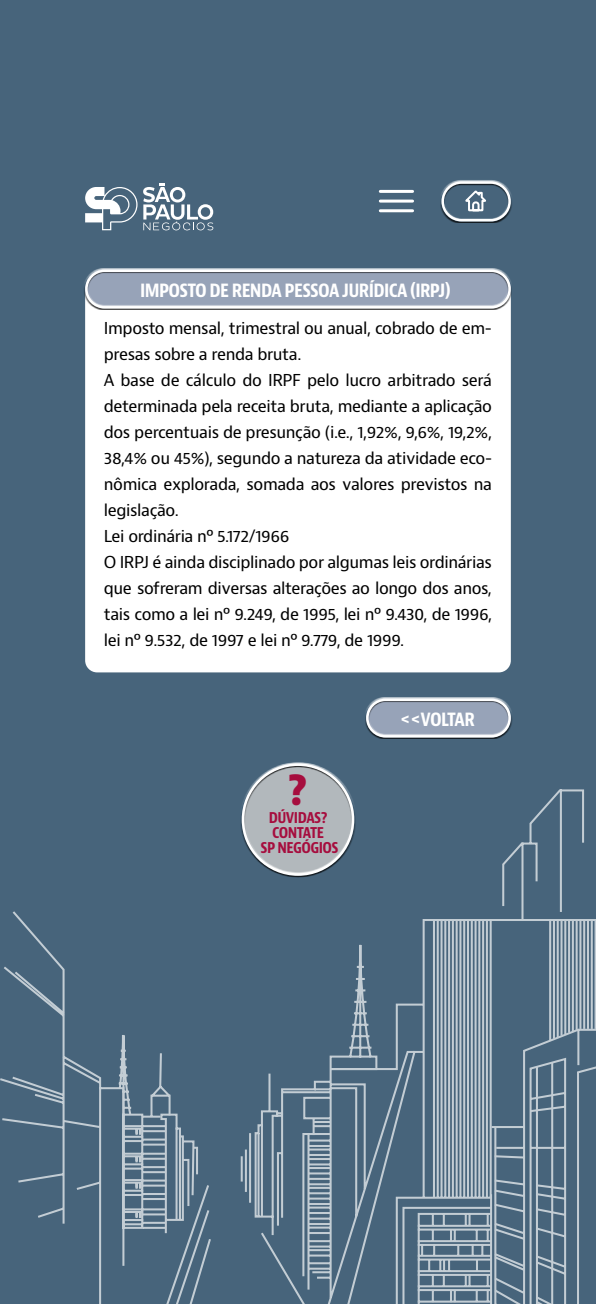
<style>
.page{position:relative;width:596px;height:1304px;background:#fff}
.page>*{position:absolute;margin:0;border:0;box-sizing:border-box;transform-origin:0 0}
.t1{font:700 condensed 44.4px "Bernina Sans";color:#a60d3e}
.t2{font:700 condensed 19.4px "Bernina Sans";letter-spacing:-.035em;color:#fff}
.t3{font:16px/26px "Bernino Sans";letter-spacing:-.025em;color:#000}
.t4{font:700 condensed 15.9px/15.2px "Bernina Sans";letter-spacing:-.035em;color:#a60d3e;text-align:center}
</style>
<div class="page">
<div style="left:0;top:0;width:595px;height:1304px;background:#47647b"></div>
<svg style="left:0;top:789px;width:595px;height:515px"></svg>
<svg style="left:143px;top:183px;width:70px;height:47px"></svg>
<svg style="left:85px;top:187px;width:52px;height:43px"></svg>
<div style="left:240px;top:762px;width:115px;height:113px;background:#fff;opacity:.75"></div>
<div style="left:240px;top:765px;width:115px;height:113px;background:#000;opacity:.75"></div>
<div style="left:241px;top:763px;width:113px;height:113px;border:3px solid #fff;border-radius:50%"></div>
<div style="left:85px;top:282px;width:425px;height:390px;background:#fff;border-radius:12px"></div>
<div style="left:364px;top:697px;width:148px;height:39px;background:#fff;opacity:.75"></div>
<div style="left:364px;top:700px;width:148px;height:39px;background:#000;opacity:.75"></div>
<div style="left:366px;top:699px;width:144px;height:39px;border:2px solid #fff;border-radius:18px"></div>
<div style="left:84px;top:268px;width:428px;height:39px;background:#fff;opacity:.75"></div>
<div style="left:84px;top:271px;width:428px;height:39px;background:#000;opacity:.75"></div>
<div style="left:85px;top:270px;width:425px;height:39px;border:2px solid #fff;border-radius:18px"></div>
<div style="left:439px;top:180px;width:73px;height:40px;background:#fff;opacity:.75"></div>
<div style="left:439px;top:183px;width:73px;height:40px;background:#000;opacity:.75"></div>
<div style="left:441px;top:181px;width:69px;height:40px;border:2px solid #fff;border-radius:19px"></div>
<svg style="left:463px;top:189px;width:24px;height:23px"></svg>
<hr style="left:380px;top:190px;width:32px;height:3px;background:#fff">
<hr style="left:380px;top:200px;width:32px;height:3px;background:#fff">
<hr style="left:380px;top:209px;width:32px;height:3px;background:#fff">
<p class="t2" style="left:140px;top:278px;width:312px">IMPOSTO DE RENDA PESSOA JURÍDICA (IRPJ)</p>
<p class="t3" style="left:104px;top:316px;width:389px">Imposto mensal, trimestral ou anual, cobrado de em&shy;presas sobre a renda bruta.<br>A base de cálculo do IRPF pelo lucro arbitrado será determinada pela receita bruta, mediante a aplicação dos percentuais de presunção (i.e., 1,92%, 9,6%, 19,2%, 38,4% ou 45%), segundo a natureza da atividade eco&shy;nômica explorada, somada aos valores previstos na legislação.<br>Lei ordinária nº 5.172/1966<br>O IRPJ é ainda disciplinado por algumas leis ordinárias que sofreram diversas alterações ao longo dos anos, tais como a lei nº 9.249, de 1995, lei nº 9.430, de 1996, lei nº 9.532, de 1997 e lei nº 9.779, de 1999.</p>
<h1 class="t1" style="left:287px;top:762px;width:21px">?</h1>
<p class="t4" style="left:260px;top:810px;width:79px">DÚVIDAS?<br>CONTATE<br>SP NEGÓGIOS</p>
<p class="t2" style="left:400px;top:707px;width:76px">&lt;&lt;VOLTAR</p>
</div>
